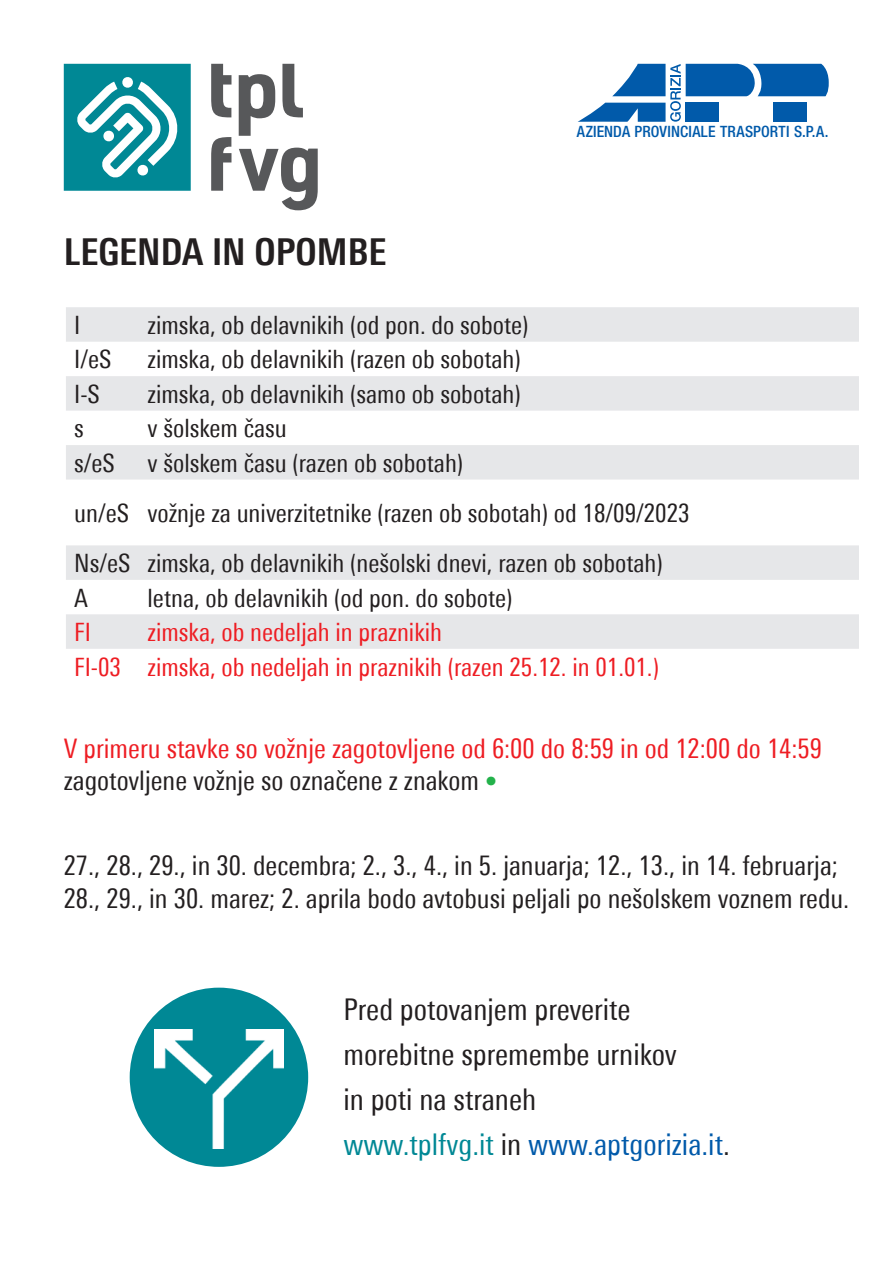
<style>
.page{position:relative;width:893px;height:1263px;background:#fff}
.page>*{position:absolute;margin:0;border:0;box-sizing:border-box;transform-origin:0 0}
.t1{font:700 condensed 37.2px "Univers Next Pro";color:#231f20}
.t2{font:condensed 30px/45px "Univers Next Pro";color:#231f20}
.t3{font:condensed 27px/32.4px "Univers Next Pro";color:#231f20}
.t4{font:condensed 27px/32.4px "Univers Next Pro";color:#ee1d23}
.t5{font:condensed 25.35px/50.1px "Univers Next Pro";color:#231f20}
.t6{font:condensed 25.35px/34.5px "Univers Next Pro";color:#ee1d23}
.t7{font:500 condensed 15.6px "Helvetica Neue";letter-spacing:.01em;color:#015aaa}
.s1{color:#231f20}
.s2{font-family:"DIN Cond";font-weight:700;font-stretch:normal;color:#23b24b}
.s3{color:#008895}
.s4{color:#015aaa}
</style>
<div class="page">
<svg style="left:211px;top:64px;width:20px;height:53px"></svg>
<svg style="left:239px;top:74px;width:36px;height:62px"></svg>
<svg style="left:282px;top:64px;width:21px;height:53px"></svg>
<svg style="left:211px;top:137px;width:20px;height:54px"></svg>
<svg style="left:239px;top:148px;width:79px;height:62px"></svg>
<svg style="left:64px;top:64px;width:127px;height:127px"></svg>
<svg style="left:578px;top:64px;width:251px;height:58px"></svg>
<div style="left:130px;top:988px;width:178px;height:179px;background:#008895;border-radius:50%"></div>
<img style="left:154px;top:1030px;width:130px;height:118px">
<svg style="left:66px;top:307px;width:793px;height:342px;fill:#edeeef"></svg>
<h1 class="t1" style="left:64px;top:229px;width:324px">LEGENDA IN OPOMBE</h1>
<p class="t7" style="left:577px;top:122px;width:253px">AZIENDA PROVINCIALE TRASPORTI S.P.A.</p>
<p class="t5" style="left:74px;top:300px;width:8px">I</p>
<p class="t5" style="left:148px;top:300px;width:382px">zimska, ob delavnikih (od pon. do sobote)</p>
<p class="t5" style="left:74px;top:334px;width:39px">I/eS</p>
<p class="t5" style="left:148px;top:334px;width:375px">zimska, ob delavnikih (razen ob sobotah)</p>
<p class="t5" style="left:74px;top:369px;width:27px">I-S</p>
<p class="t5" style="left:148px;top:369px;width:375px">zimska, ob delavnikih (samo ob sobotah)</p>
<p class="t5" style="left:74px;top:403px;width:11px">s</p>
<p class="t5" style="left:148px;top:403px;width:141px">v šolskem času</p>
<p class="t5" style="left:74px;top:438px;width:42px">s/eS</p>
<p class="t5" style="left:74px;top:438px;width:617px;text-indent:73px">v šolskem času (razen ob sobotah)<br>un/eS vožnje za univerzitetnike (razen ob sobotah) od 18/09/2023<br>Ns/eS zimska, ob delavnikih (nešolski dnevi, razen ob sobotah)</p>
<p class="t5" style="left:74px;top:572px;width:15px">A</p>
<p class="t5" style="left:148px;top:572px;width:366px">letna, ob delavnikih (od pon. do sobote)</p>
<p class="t6" style="left:74px;top:615px;width:18px">FI</p>
<p class="t6" style="left:74px;top:615px;width:586px;text-indent:73px">zimska, ob nedeljah in praznikih<br>FI-03 zimska, ob nedeljah in praznikih (razen 25.12. in 01.01.)</p>
<p class="t4" style="left:64px;top:732px;width:760px">V primeru stavke so vožnje zagotovljene od 6:00 do 8:59 in od 12:00 do 14:59 <span class="s1">zagotovljene vožnje so označene z znakom</span> <span class="s2">•</span></p>
<p class="t3" style="left:64px;top:849px;width:787px">27., 28., 29., in 30. decembra; 2., 3., 4., in 5. januarja; 12., 13., in 14. februarja;<br>28., 29., in 30. marez; 2. aprila bodo avtobusi peljali po nešolskem voznem redu.</p>
<p class="t2" style="left:343px;top:986px;width:388px">Pred potovanjem preverite morebitne spremembe urnikov<br>in poti na straneh<br><span class="s3">www.tplfvg.it</span> in <span class="s4">www.aptgorizia.it</span>.</p>
</div>
